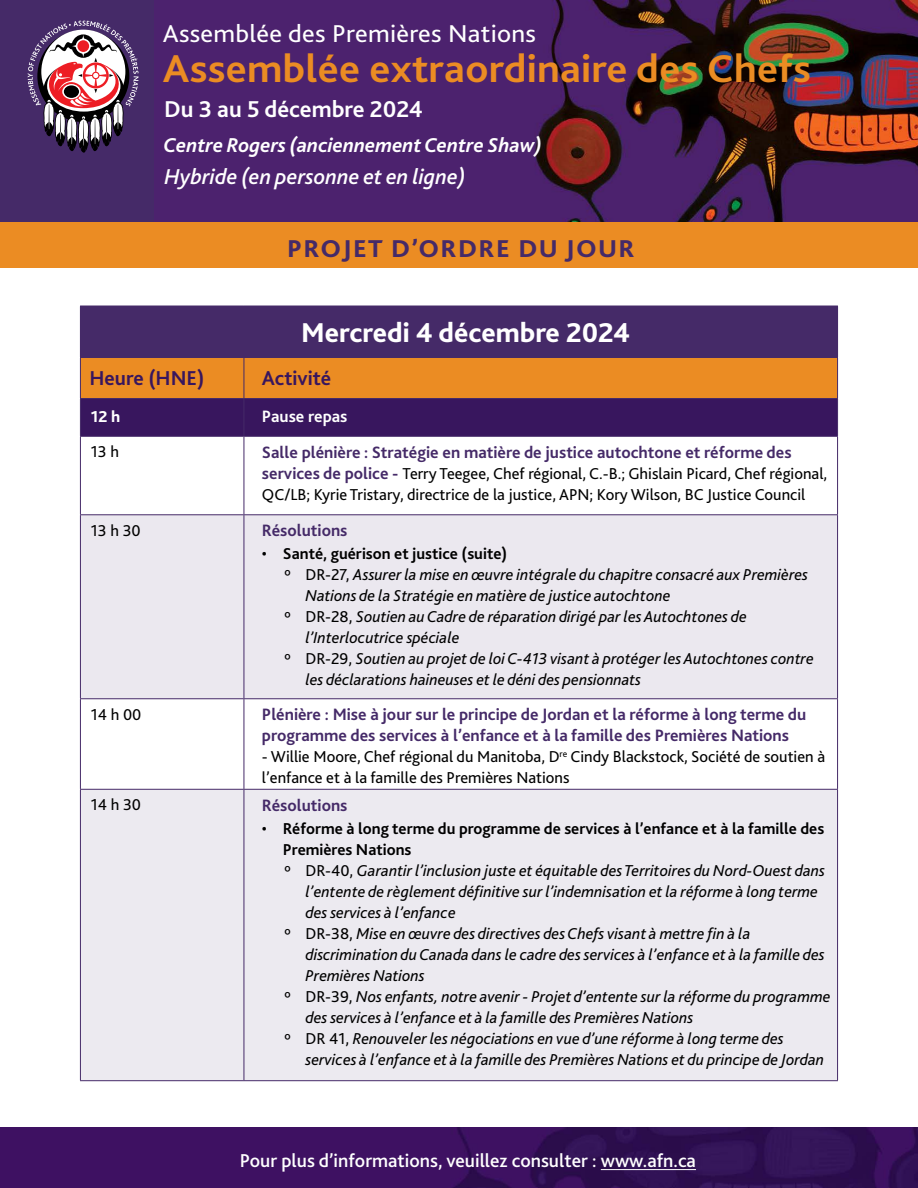
<style>
.page{position:relative;width:918px;height:1188px;background:#fff}
.page>*{position:absolute;margin:0;border:0;box-sizing:border-box;transform-origin:0 0}
.t1{font:700 40.5px "Bliss 2";letter-spacing:.005em;color:#eb8c23;scale:1.05 1}
.t2{font:800 28.5px "Bliss 2";color:#fff}
.t3{font:25.5px "Bliss 2";letter-spacing:.01em;color:#fff;scale:1.05 1}
.t4{font:800 25.5px "Bliss 2";letter-spacing:.05em;color:#452a68;scale:1.05 1}
.t5{font:700 24px "Bliss 2";color:#fff}
.t6{font:italic 500 22.5px "Bliss 2";color:#fff}
.t7{font:italic 700 21px "Bliss 2";color:#fff}
.t8{font:700 21px "Bliss 2";color:#38165e}
.t9{font:500 19.5px "Bliss 2";color:#fff}
.t10{font:700 17.25px/21px "Bliss 2";color:#452a68}
.t11{font:700 17.25px "Bliss 2";color:#fff}
.t12{font:italic 16.5px "Bliss 2";color:#000}
.t13{font:16.5px/21px "Bliss 2";color:#000}
.t14{font:700 16.5px "Bliss 2";color:#000}
.t15{font:800 16.5px "Bliss 2";color:#fff}
.s1{font-weight:700;font-size:17.25px;color:#452a68}
.s2{font-weight:400}
.s3{font-style:normal}
</style>
<div class="page">
<div style="left:0;top:0;width:918px;height:234px;background:#4c226e"></div>
<img style="left:534px;top:0;width:384px;height:222px">
<svg style="left:28px;top:21px;width:111px;height:132px"></svg>
<img style="left:0;top:1128px;width:918px;height:60px">
<div style="left:0;top:222px;width:918px;height:46px;background:#eb8c23"></div>
<hr style="left:601px;top:1169px;width:95px;height:1px;background:#fff">
<div style="left:80px;top:306px;width:758px;height:51px;background:#452a68"></div>
<svg style="left:81px;top:358px;width:756px;height:78px;background:#94533f"></svg>
<svg style="left:81px;top:437px;width:756px;height:352px"></svg>
<div style="left:81px;top:515px;width:756px;height:183px;background:#ebe8ef"></div>
<div style="left:81px;top:790px;width:756px;height:290px;background:#eceaf0"></div>
<hr style="left:80px;top:357px;width:164px;height:1px;background:#452a68">
<hr style="left:80px;top:358px;width:1px;height:40px;background:#452a68">
<hr style="left:244px;top:357px;width:594px;height:1px;background:#452a68">
<hr style="left:244px;top:358px;width:1px;height:40px;background:#452a68">
<hr style="left:837px;top:358px;width:1px;height:40px;background:#452a68">
<hr style="left:80px;top:398px;width:164px;height:1px;background:#452a68">
<hr style="left:80px;top:399px;width:1px;height:37px;background:#452a68">
<hr style="left:244px;top:398px;width:594px;height:1px;background:#452a68">
<hr style="left:244px;top:399px;width:1px;height:37px;background:#452a68">
<hr style="left:837px;top:399px;width:1px;height:37px;background:#452a68">
<hr style="left:80px;top:436px;width:164px;height:1px;background:#452a68">
<hr style="left:80px;top:437px;width:1px;height:77px;background:#452a68">
<hr style="left:244px;top:436px;width:594px;height:1px;background:#452a68">
<hr style="left:244px;top:437px;width:1px;height:77px;background:#452a68">
<hr style="left:837px;top:437px;width:1px;height:77px;background:#452a68">
<hr style="left:80px;top:514px;width:164px;height:1px;background:#452a68">
<hr style="left:80px;top:515px;width:1px;height:183px;background:#452a68">
<hr style="left:244px;top:514px;width:594px;height:1px;background:#452a68">
<hr style="left:244px;top:515px;width:1px;height:183px;background:#452a68">
<hr style="left:837px;top:515px;width:1px;height:183px;background:#452a68">
<hr style="left:80px;top:698px;width:164px;height:1px;background:#452a68">
<hr style="left:80px;top:699px;width:1px;height:90px;background:#452a68">
<hr style="left:244px;top:698px;width:594px;height:1px;background:#452a68">
<hr style="left:244px;top:699px;width:1px;height:90px;background:#452a68">
<hr style="left:837px;top:699px;width:1px;height:90px;background:#452a68">
<hr style="left:80px;top:789px;width:164px;height:1px;background:#452a68">
<hr style="left:80px;top:790px;width:1px;height:290px;background:#452a68">
<hr style="left:244px;top:789px;width:594px;height:1px;background:#452a68">
<hr style="left:244px;top:790px;width:1px;height:290px;background:#452a68">
<hr style="left:837px;top:790px;width:1px;height:290px;background:#452a68">
<hr style="left:80px;top:1080px;width:164px;height:1px;background:#452a68">
<hr style="left:244px;top:1080px;width:594px;height:1px;background:#452a68">
<h3 class="t3" style="left:163px;top:18px;width:357px">Assemblée des Premières Nations</h3>
<h1 class="t1" style="left:163px;top:43px;width:619px">Assemblée extraordinaire des Chefs</h1>
<h3 class="t5" style="left:164px;top:94px;width:260px">Du 3 au 5 décembre 2024</h3>
<p class="t7" style="left:164px;top:132px;width:380px">Centre Rogers (anciennement Centre Shaw)</p>
<h3 class="t6" style="left:164px;top:163px;width:303px">Hybride (en personne et en ligne)</h3>
<h3 class="t4" style="left:287px;top:232px;width:333px">PROJET D’ORDRE DU JOUR</h3>
<h2 class="t2" style="left:301px;top:315px;width:331px">Mercredi 4 décembre 2024</h2>
<p class="t8" style="left:89px;top:365px;width:117px">Heure (HNE)</p>
<p class="t8" style="left:262px;top:365px;width:71px">Activité</p>
<p class="t15" style="left:91px;top:406px;width:31px">12 h</p>
<p class="t11" style="left:262px;top:406px;width:87px">Pause repas</p>
<p class="t13" style="left:91px;top:441px;width:30px">13 h</p>
<p class="t10" style="left:262px;top:441px;width:531px">Salle plénière : Stratégie en matière de justice autochtone et réforme des</p>
<p class="t13" style="left:262px;top:462px;width:567px"><span class="s1">services de police -</span> Terry Teegee, Chef régional, C.-B.; Ghislain Picard, Chef régional,<br>QC/LB; Kyrie Tristary, directrice de la justice, APN; Kory Wilson, BC Justice Council</p>
<p class="t13" style="left:91px;top:519px;width:51px">13 h 30</p>
<p class="t10" style="left:262px;top:520px;width:87px">Résolutions</p>
<p class="t14" style="left:262px;top:544px;width:247px"><span class="s2">•</span> Santé, guérison et justice (suite)</p>
<p class="t12" style="left:284px;top:565px;width:525px"><span class="s3">º DR-27,</span> Assurer la mise en œuvre intégrale du chapitre consacré aux Premières</p>
<p class="t12" style="left:305px;top:586px;width:367px">Nations de la Stratégie en matière de justice autochtone</p>
<p class="t12" style="left:284px;top:607px;width:464px"><span class="s3">º DR-28,</span> Soutien au Cadre de réparation dirigé par les Autochtones de</p>
<p class="t12" style="left:305px;top:628px;width:156px">l’Interlocutrice spéciale</p>
<p class="t12" style="left:284px;top:649px;width:531px"><span class="s3">º DR-29,</span> Soutien au projet de loi C-413 visant à protéger les Autochtones contre</p>
<p class="t12" style="left:305px;top:670px;width:337px">les déclarations haineuses et le déni des pensionnats</p>
<p class="t13" style="left:91px;top:703px;width:52px">14 h 00</p>
<p class="t10" style="left:262px;top:704px;width:546px">Plénière : Mise à jour sur le principe de Jordan et la réforme à long terme du programme des services à l’enfance et à la famille des Premières Nations</p>
<p class="t13" style="left:262px;top:746px;width:565px">- Willie Moore, Chef régional du Manitoba, D<sup>re</sup> Cindy Blackstock, Société de soutien à l’enfance et à la famille des Premières Nations</p>
<p class="t13" style="left:91px;top:794px;width:52px">14 h 30</p>
<p class="t10" style="left:262px;top:794px;width:87px">Résolutions</p>
<p class="t14" style="left:262px;top:818px;width:564px"><span class="s2">•</span> Réforme à long terme du programme de services à l’enfance et à la famille des</p>
<p class="t14" style="left:283px;top:839px;width:130px">Premières Nations</p>
<p class="t12" style="left:284px;top:860px;width:542px"><span class="s3">º DR-40,</span> Garantir l’inclusion juste et équitable des Territoires du Nord-Ouest dans</p>
<p class="t12" style="left:305px;top:881px;width:514px">l’entente de règlement définitive sur l’indemnisation et la réforme à long terme</p>
<p class="t12" style="left:305px;top:902px;width:152px">des services à l’enfance</p>
<p class="t12" style="left:284px;top:923px;width:467px"><span class="s3">º DR-38,</span> Mise en œuvre des directives des Chefs visant à mettre fin à la</p>
<p class="t12" style="left:305px;top:944px;width:521px">discrimination du Canada dans le cadre des services à l’enfance et à la famille des</p>
<p class="t12" style="left:305px;top:965px;width:121px">Premières Nations</p>
<p class="t12" style="left:284px;top:986px;width:548px"><span class="s3">º DR-39,</span> Nos enfants, notre avenir - Projet d’entente sur la réforme du programme</p>
<p class="t12" style="left:305px;top:1007px;width:390px">des services à l’enfance et à la famille des Premières Nations</p>
<p class="t12" style="left:284px;top:1028px;width:501px"><span class="s3">º DR 41,</span> Renouveler les négociations en vue d’une réforme à long terme des</p>
<p class="t12" style="left:305px;top:1049px;width:520px">services à l’enfance et à la famille des Premières Nations et du principe de Jordan</p>
<p class="t9" style="left:240px;top:1148px;width:458px">Pour plus d’informations, veuillez consulter : www.afn.ca</p>
</div>
